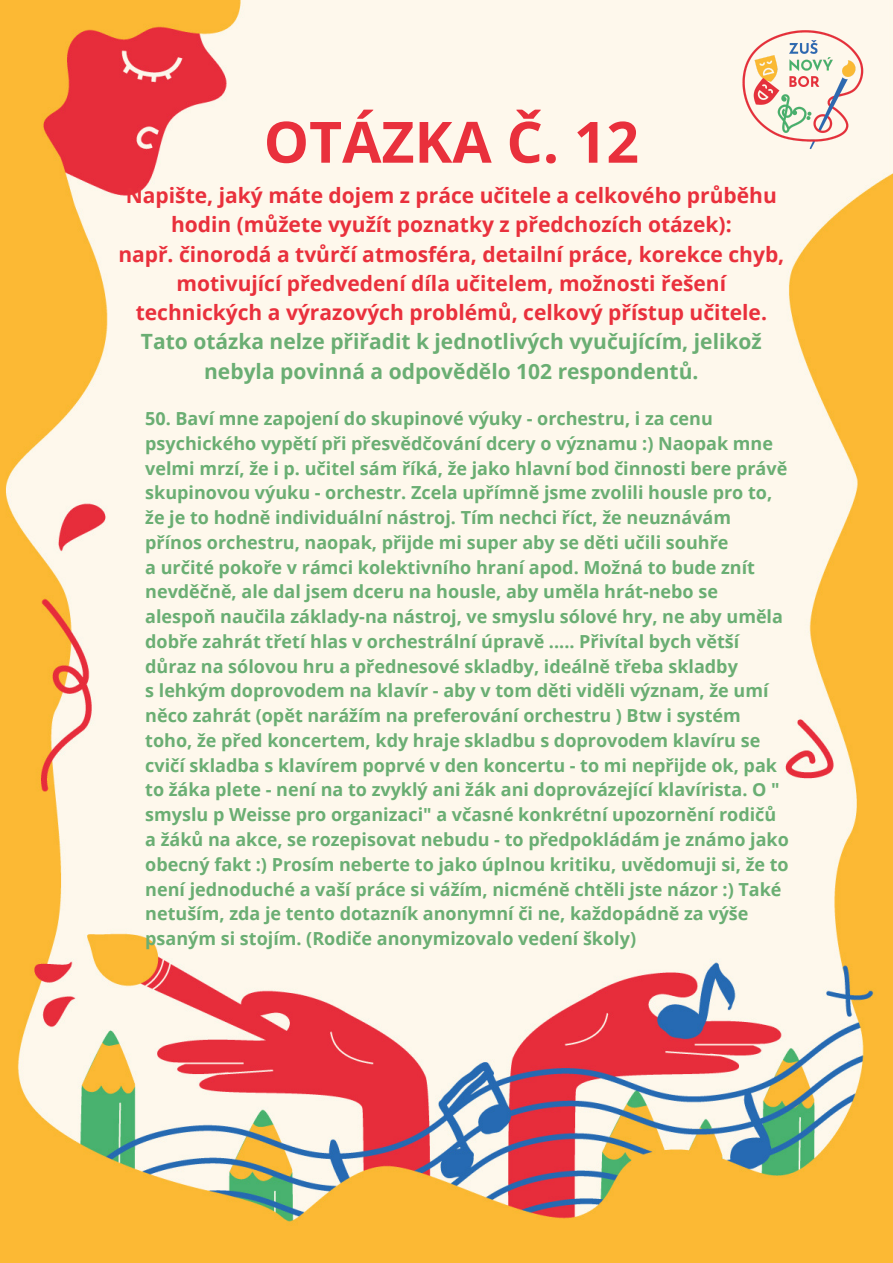
<style>
.page{position:relative;width:893px;height:1263px;background:#fff}
.page>*{position:absolute;margin:0;border:0;box-sizing:border-box;transform-origin:0 0}
.t1{font:700 57px "Open Sans";color:#e9303c}
.t2{font:700 21px/29.2px "Open Sans";color:#e9303c;text-align:center}
.t3{font:700 21px/29.2px "Open Sans";color:#6aae73;text-align:center}
.t4{font:700 18px/24.8px "Open Sans";color:#6aae73}
</style>
<div class="page">
<img style="left:0;top:0;width:893px;height:1263px">
<img style="left:741px;top:29px;width:126px;height:121px">
<p class="t1" style="left:264px;top:102px;width:377px">OTÁZKA Č. 12</p>
<p class="t2" style="left:126px;top:180px;width:652px">Napište, jaký máte dojem z práce učitele a celkového průběhu hodin (můžete využít poznatky z předchozích otázek):</p>
<p class="t2" style="left:118px;top:239px;width:667px">např. činorodá a tvůrčí atmosféra, detailní práce, korekce chyb, motivující předvedení díla učitelem, možnosti řešení technických a výrazových problémů, celkový přístup učitele.</p>
<p class="t3" style="left:141px;top:327px;width:622px">Tato otázka nelze přiřadit k jednotlivých vyučujícím, jelikož nebyla povinná a odpovědělo 102 respondentů.</p>
<p class="t4" style="left:145px;top:406px;width:643px">50. Baví mne zapojení do skupinové výuky - orchestru, i za cenu psychického vypětí při přesvědčování dcery o významu :) Naopak mne velmi mrzí, že i p. učitel sám říká, že jako hlavní bod činnosti bere právě skupinovou výuku - orchestr. Zcela upřímně jsme zvolili housle pro to, že je to hodně individuální nástroj. Tím nechci říct, že neuznávám přínos orchestru, naopak, přijde mi super aby se děti učili souhře</p>
<p class="t4" style="left:145px;top:554px;width:639px">a určité pokoře v rámci kolektivního hraní apod. Možná to bude znít nevděčně, ale dal jsem dceru na housle, aby uměla hrát-nebo se alespoň naučila základy-na nástroj, ve smyslu sólové hry, ne aby uměla dobře zahrát třetí hlas v orchestrální úpravě ..... Přivítal bych větší důraz na sólovou hru a přednesové skladby, ideálně třeba skladby</p>
<p class="t4" style="left:145px;top:678px;width:645px">s lehkým doprovodem na klavír - aby v tom děti viděli význam, že umí něco zahrát (opět narážím na preferování orchestru ) Btw i systém toho, že před koncertem, kdy hraje skladbu s doprovodem klavíru se cvičí skladba s klavírem poprvé v den koncertu - to mi nepřijde ok, pak to žáka plete - není na to zvyklý ani žák ani doprovázející klavírista. O " smyslu p Weisse pro organizaci" a včasné konkrétní upozornění rodičů a žáků na akce, se rozepisovat nebudu - to předpokládám je známo jako obecný fakt :) Prosím neberte to jako úplnou kritiku, uvědomuji si, že to není jednoduché a vaší práce si vážím, nicméně chtěli jste názor :) Také netuším, zda je tento dotazník anonymní či ne, každopádně za výše psaným si stojím. (Rodiče anonymizovalo vedení školy)</p>
</div>
